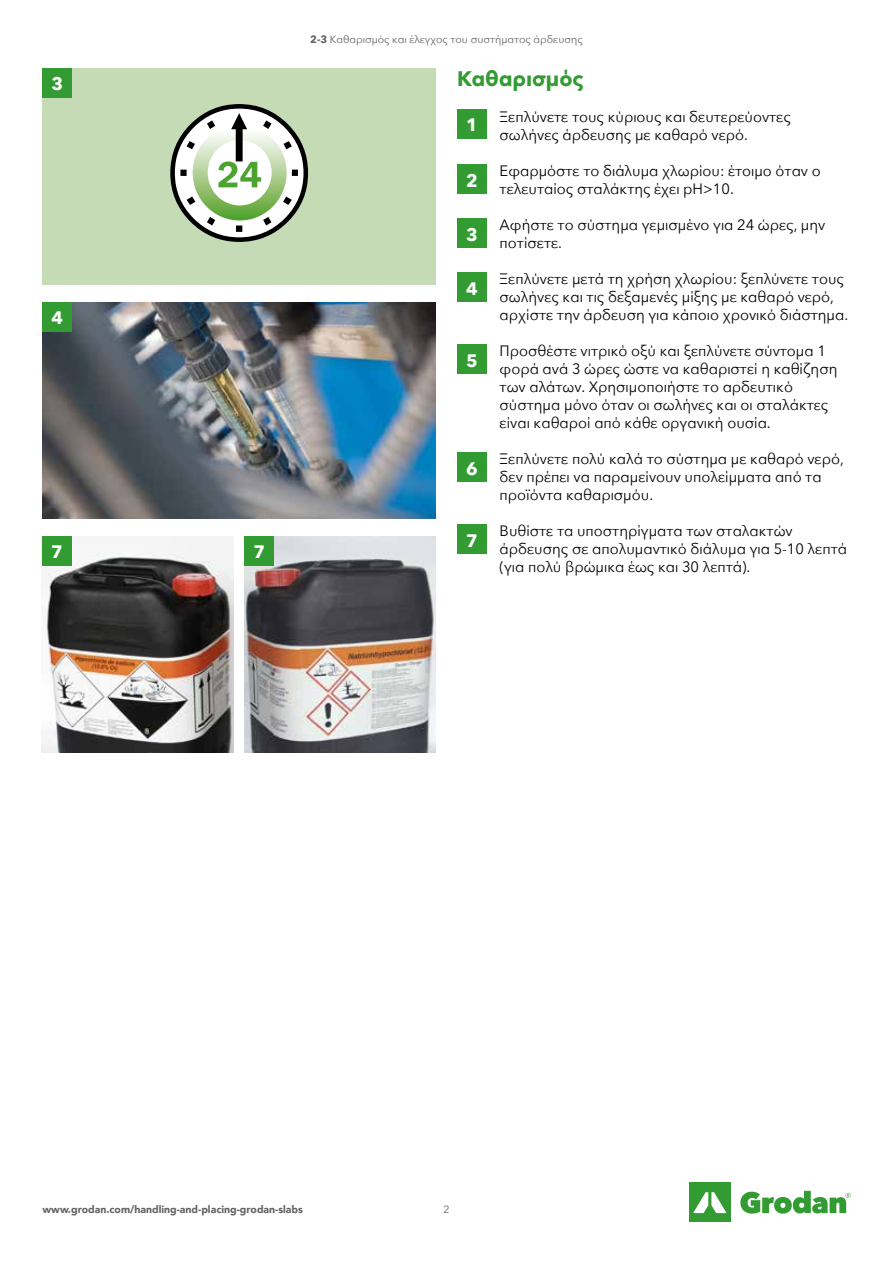
<style>
.page{position:relative;width:893px;height:1263px;background:#fff}
.page>*{position:absolute;margin:0;border:0;box-sizing:border-box;transform-origin:0 0}
.t1{font:700 21px "Avenir Next";color:#329c32}
.t2{font:700 18px "Avenir Next";color:#fff}
.t3{font:15px/18px "Avenir Next";color:#000}
.t4{font:900 10.5px "Avenir";color:#646363}
.t5{font:10.5px "Avenir Next";color:#646363}
.s1{font-weight:700}
</style>
<div class="page">
<div style="left:689px;top:1182px;width:42px;height:40px;background:#329c32"></div>
<svg style="left:693px;top:1192px;width:33px;height:21px"></svg>
<svg style="left:740px;top:1191px;width:110px;height:23px"></svg>
<div style="left:43px;top:68px;width:393px;height:216px;background:#c4dbb6"></div>
<svg style="left:170px;top:104px;width:138px;height:138px"></svg>
<img style="left:244px;top:536px;width:192px;height:216px">
<img style="left:42px;top:536px;width:191px;height:216px">
<img style="left:43px;top:302px;width:393px;height:216px">
<div style="left:457px;top:109px;width:30px;height:30px;background:#329c32"></div>
<div style="left:457px;top:164px;width:30px;height:30px;background:#329c32"></div>
<div style="left:457px;top:218px;width:30px;height:30px;background:#329c32"></div>
<div style="left:457px;top:272px;width:30px;height:30px;background:#329c32"></div>
<div style="left:457px;top:344px;width:30px;height:30px;background:#329c32"></div>
<div style="left:457px;top:452px;width:30px;height:30px;background:#329c32"></div>
<div style="left:457px;top:524px;width:30px;height:30px;background:#329c32"></div>
<div style="left:42px;top:536px;width:30px;height:30px;background:#329c32"></div>
<div style="left:43px;top:68px;width:29px;height:30px;background:#329c32"></div>
<div style="left:43px;top:302px;width:29px;height:30px;background:#329c32"></div>
<div style="left:244px;top:536px;width:30px;height:30px;background:#329c32"></div>
<p class="t2" style="left:52px;top:68px;width:13px">3</p>
<p class="t2" style="left:52px;top:302px;width:13px">4</p>
<p class="t2" style="left:51px;top:536px;width:13px">7</p>
<p class="t2" style="left:254px;top:536px;width:13px">7</p>
<p class="t5" style="left:310px;top:30px;width:274px"><span class="s1">2-3</span> Καθαρισμός και έλεγχος του συστήματος άρδευσης</p>
<h1 class="t1" style="left:457px;top:60px;width:128px">Καθαρισμός</h1>
<p class="t3" style="left:500px;top:107px;width:293px">Ξεπλύνετε τους κύριους και δευτερεύοντες σωλήνες άρδευσης με καθαρό νερό.</p>
<p class="t3" style="left:500px;top:161px;width:323px">Εφαρμόστε το διάλυμα χλωρίου: έτοιμο όταν ο τελευταίος σταλάκτης έχει pH&gt;10.</p>
<p class="t3" style="left:500px;top:215px;width:327px">Αφήστε το σύστημα γεμισμένο για 24 ώρες, μην ποτίσετε.</p>
<p class="t3" style="left:500px;top:269px;width:350px">Ξεπλύνετε μετά τη χρήση χλωρίου: ξεπλύνετε τους σωλήνες και τις δεξαμενές μίξης με καθαρό νερό, αρχίστε την άρδευση για κάποιο χρονικό διάστημα.</p>
<p class="t3" style="left:500px;top:341px;width:339px">Προσθέστε νιτρικό οξύ και ξεπλύνετε σύντομα 1 φορά ανά 3 ώρες ώστε να καθαριστεί η καθίζηση των αλάτων. Χρησιμοποιήστε το αρδευτικό σύστημα μόνο όταν οι σωλήνες και οι σταλάκτες είναι καθαροί από κάθε οργανική ουσία.</p>
<p class="t3" style="left:500px;top:449px;width:346px">Ξεπλύνετε πολύ καλά το σύστημα με καθαρό νερό, δεν πρέπει να παραμείνουν υπολείμματα από τα προϊόντα καθαρισμόυ.</p>
<p class="t3" style="left:500px;top:521px;width:349px">Βυθίστε τα υποστηρίγματα των σταλακτών άρδευσης σε απολυμαντικό διάλυμα για 5-10 λεπτά (για πολύ βρώμικα έως και 30 λεπτά).</p>
<p class="t2" style="left:466px;top:109px;width:13px">1</p>
<p class="t2" style="left:466px;top:165px;width:13px">2</p>
<p class="t2" style="left:466px;top:219px;width:13px">3</p>
<p class="t2" style="left:466px;top:273px;width:13px">4</p>
<p class="t2" style="left:466px;top:345px;width:13px">5</p>
<p class="t2" style="left:466px;top:453px;width:13px">6</p>
<p class="t2" style="left:466px;top:525px;width:13px">7</p>
<p class="t4" style="left:43px;top:1200px;width:262px">www.grodan.com/handling-and-placing-grodan-slabs</p>
<p class="t5" style="left:443px;top:1200px;width:8px">2</p>
</div>
